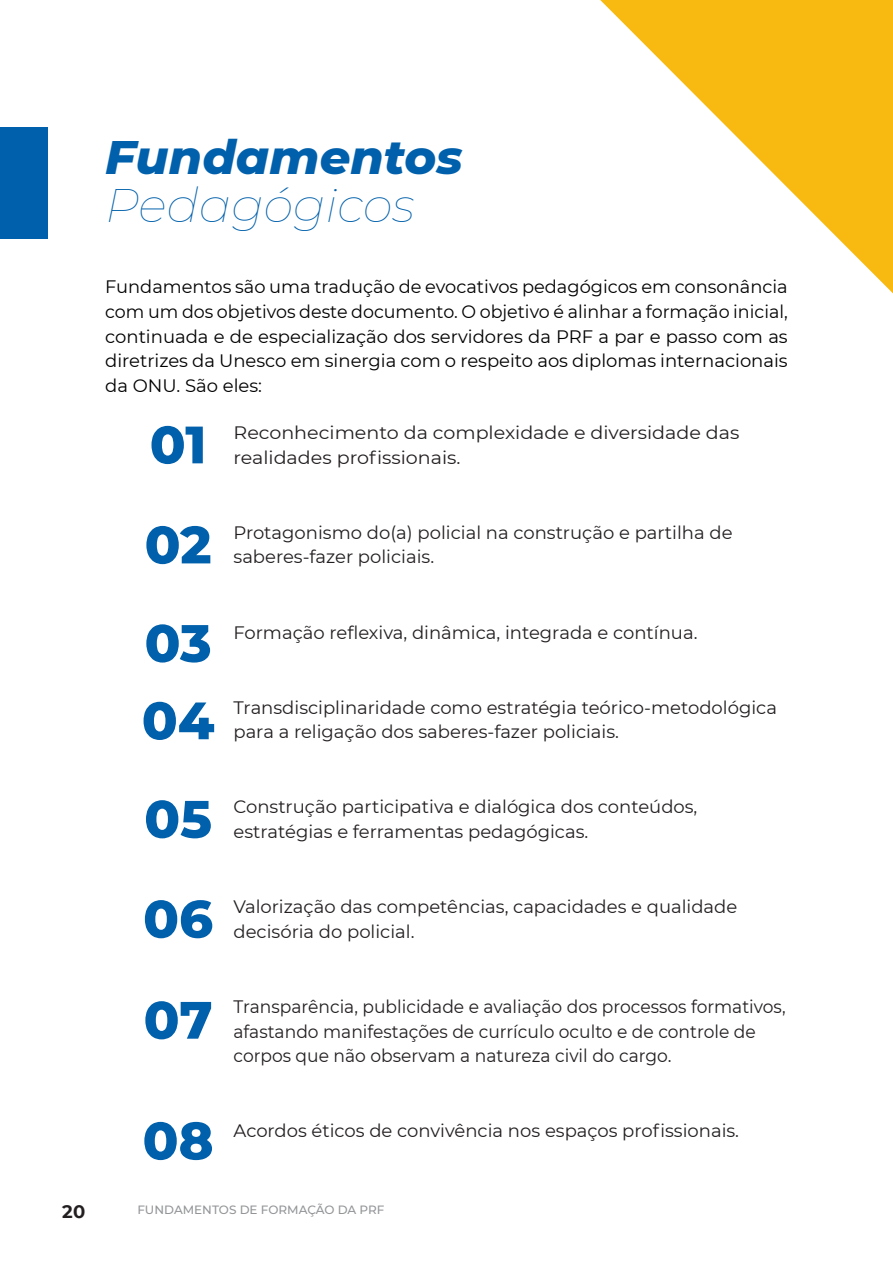
<style>
.page{position:relative;width:893px;height:1263px;background:#fff}
.page>*{position:absolute;margin:0;border:0;box-sizing:border-box;transform-origin:0 0}
.t1{font:800 52.5px "Montserrat";color:#0160ab}
.t2{font:italic 800 48px "Montserrat";color:#0160ab}
.t3{font:italic 100 48px "Montserrat";color:#0160ab}
.t4{font:18px/24.8px "Montserrat";color:#231f20}
.t5{font:18px/24.8px "Montserrat";color:#000001;text-align:justify}
.t6{font:18px/24.8px "Montserrat";color:#231f20;scale:.95 1}
.t7{font:18px/24.8px "Montserrat";color:#231f20;scale:1.06 1}
.t8{font:700 18px "Montserrat";color:#231f20}
.t9{font:500 12px "Montserrat";color:#939598}
</style>
<div class="page">
<svg style="left:600px;top:0;width:293px;height:293px"></svg>
<div style="left:0;top:128px;width:48px;height:111px;background:#0160ab"></div>
<p class="t2" style="left:105px;top:122px;width:359px">Fundamentos</p>
<p class="t3" style="left:105px;top:173px;width:311px">Pedagógicos</p>
<p class="t5" style="left:105px;top:274px;width:684px">Fundamentos são uma tradução de evocativos pedagógicos em consonância com um dos objetivos deste documento. O objetivo é alinhar a formação inicial, continuada e de especialização dos servidores da PRF a par e passo com as diretrizes da Unesco em sinergia com o respeito aos diplomas internacionais da ONU. São eles:</p>
<p class="t7" style="left:234px;top:419px;width:479px">Reconhecimento da complexidade e diversidade das realidades profissionais.</p>
<p class="t1" style="left:150px;top:406px;width:58px">01</p>
<p class="t1" style="left:145px;top:506px;width:68px">02</p>
<p class="t4" style="left:234px;top:519px;width:500px">Protagonismo do(a) policial na construção e partilha de saberes-fazer policiais.</p>
<p class="t1" style="left:145px;top:605px;width:69px">03</p>
<p class="t1" style="left:142px;top:682px;width:74px">04</p>
<p class="t4" style="left:234px;top:619px;width:465px">Formação reflexiva, dinâmica, integrada e contínua.</p>
<p class="t4" style="left:234px;top:694px;width:545px">Transdisciplinaridade como estratégia teórico-metodológica para a religação dos saberes-fazer policiais.</p>
<p class="t1" style="left:144px;top:780px;width:69px">05</p>
<p class="t4" style="left:234px;top:794px;width:465px">Construção participativa e dialógica dos conteúdos, estratégias e ferramentas pedagógicas.</p>
<p class="t1" style="left:143px;top:880px;width:72px">06</p>
<p class="t4" style="left:234px;top:894px;width:505px">Valorização das competências, capacidades e qualidade decisória do policial.</p>
<p class="t1" style="left:144px;top:981px;width:71px">07</p>
<p class="t6" style="left:234px;top:993px;width:583px">Transparência, publicidade e avaliação dos processos formativos, afastando manifestações de currículo oculto e de controle de corpos que não observam a natureza civil do cargo.</p>
<p class="t1" style="left:143px;top:1102px;width:73px">08</p>
<p class="t4" style="left:234px;top:1118px;width:507px">Acordos éticos de convivência nos espaços profissionais.</p>
<p class="t8" style="left:62px;top:1199px;width:25px">20</p>
<p class="t9" style="left:137px;top:1202px;width:249px">FUNDAMENTOS DE FORMAÇÃO DA PRF</p>
</div>
